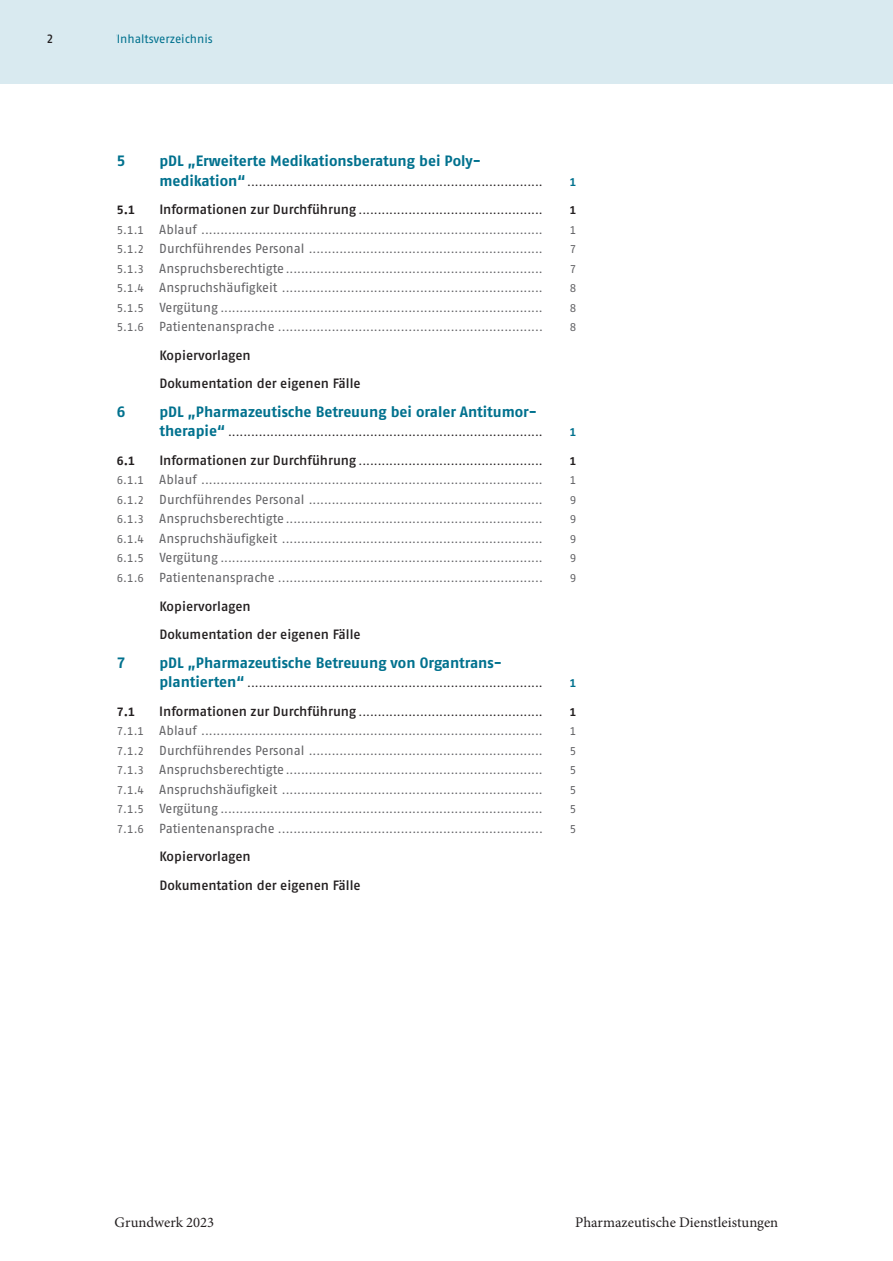
<style>
.page{position:relative;width:893px;height:1261px;background:#fff}
.page>*{position:absolute;margin:0;border:0;box-sizing:border-box;transform-origin:0 0}
.t1{font:700 15px "Fago Pro";letter-spacing:-.005em;color:#00718e}
.t2{font:14.7px "Minion Pro";color:#231f20}
.t3{font:600 13.5px/28.5px "Fago Pro";letter-spacing:-.005em;color:#231f20}
.t4{font:12px "Fago Pro";color:#00718e}
.t5{font:700 12px "Fago Pro";color:#231f20}
.t6{font:600 12px "Fago Pro";color:#231f20}
.t7{font:11.25px "Fago Pro";color:#636366}
.t8{font:11.25px "Fago Pro";color:#231f20}
.t9{font:700 11.25px "Fago Pro";color:#00718e}
.t10{font:700 11.25px "Fago Pro";color:#231f20}
.s1{font-weight:700;font-size:15px;color:#00718e}
.s2{font-weight:600;font-size:13.5px}
.s3{font-size:13.2px}
</style>
<div class="page">
<div style="left:0;top:0;width:117px;height:84px;background:#d9eaf0"></div>
<div style="left:117px;top:0;width:776px;height:84px;background:#d9eaf0"></div>
<p class="t6" style="left:47px;top:31px;width:8px">2</p>
<p class="t4" style="left:117px;top:31px;width:145px">Wie Sie dieses Werk nutzen</p>
<p class="t4" style="left:117px;top:31px;width:97px">Inhaltsverzeichnis</p>
<h1 class="t1" style="left:117px;top:152px;width:10px">5</h1>
<h1 class="t1" style="left:159px;top:152px;width:323px">pDL „Erweiterte Medikationsberatung bei Poly-</h1>
<p class="t8" style="left:159px;top:175px;width:385px"><span class="s1">medikation“</span>.............................................................................</p>
<p class="t9" style="left:569px;top:175px;width:8px">1</p>
<p class="t5" style="left:117px;top:203px;width:20px">5.1</p>
<p class="t8" style="left:159px;top:203px;width:385px"><span class="s2">Informationen zur Durchführung</span> ................................................</p>
<p class="t10" style="left:569px;top:203px;width:8px">1</p>
<p class="t7" style="left:117px;top:223px;width:427px">5.1.1 <span class="s3">Ablauf</span> .........................................................................................</p>
<p class="t7" style="left:569px;top:223px;width:8px">1</p>
<p class="t7" style="left:117px;top:242px;width:427px">5.1.2 <span class="s3">Durchführendes Personal</span> .............................................................</p>
<p class="t7" style="left:569px;top:242px;width:8px">7</p>
<p class="t7" style="left:117px;top:262px;width:427px">5.1.3 <span class="s3">Anspruchsberechtigte</span>...................................................................</p>
<p class="t7" style="left:569px;top:262px;width:8px">7</p>
<p class="t7" style="left:117px;top:281px;width:427px">5.1.4 <span class="s3">Anspruchshäufigkeit</span> ....................................................................</p>
<p class="t7" style="left:569px;top:281px;width:8px">8</p>
<p class="t7" style="left:117px;top:301px;width:427px">5.1.5 <span class="s3">Vergütung</span> ....................................................................................</p>
<p class="t7" style="left:569px;top:301px;width:8px">8</p>
<p class="t7" style="left:117px;top:320px;width:427px">5.1.6 <span class="s3">Patientenansprache</span> .....................................................................</p>
<p class="t7" style="left:569px;top:320px;width:8px">8</p>
<p class="t3" style="left:159px;top:341px;width:203px">Kopiervorlagen<br>Dokumentation der eigenen Fälle</p>
<h1 class="t1" style="left:117px;top:402px;width:10px">6</h1>
<h1 class="t1" style="left:159px;top:402px;width:379px">pDL „Pharmazeutische Betreuung bei oraler Antitumor-</h1>
<p class="t8" style="left:159px;top:425px;width:385px"><span class="s1">therapie“</span> ..................................................................................</p>
<p class="t9" style="left:569px;top:425px;width:8px">1</p>
<p class="t5" style="left:117px;top:453px;width:20px">6.1</p>
<p class="t8" style="left:159px;top:454px;width:385px"><span class="s2">Informationen zur Durchführung</span> ................................................</p>
<p class="t10" style="left:569px;top:454px;width:8px">1</p>
<p class="t7" style="left:117px;top:473px;width:427px">6.1.1 <span class="s3">Ablauf</span> .........................................................................................</p>
<p class="t7" style="left:569px;top:473px;width:8px">1</p>
<p class="t7" style="left:117px;top:493px;width:427px">6.1.2 <span class="s3">Durchführendes Personal</span> .............................................................</p>
<p class="t7" style="left:569px;top:493px;width:8px">9</p>
<p class="t7" style="left:117px;top:512px;width:427px">6.1.3 <span class="s3">Anspruchsberechtigte</span>...................................................................</p>
<p class="t7" style="left:569px;top:512px;width:8px">9</p>
<p class="t7" style="left:117px;top:532px;width:427px">6.1.4 <span class="s3">Anspruchshäufigkeit</span> ....................................................................</p>
<p class="t7" style="left:569px;top:532px;width:8px">9</p>
<p class="t7" style="left:117px;top:551px;width:427px">6.1.5 <span class="s3">Vergütung</span> ....................................................................................</p>
<p class="t7" style="left:569px;top:551px;width:8px">9</p>
<p class="t7" style="left:117px;top:571px;width:427px">6.1.6 <span class="s3">Patientenansprache</span> .....................................................................</p>
<p class="t7" style="left:569px;top:571px;width:8px">9</p>
<p class="t3" style="left:159px;top:591px;width:203px">Kopiervorlagen<br>Dokumentation der eigenen Fälle</p>
<h1 class="t1" style="left:117px;top:653px;width:10px">7</h1>
<h1 class="t1" style="left:159px;top:653px;width:344px">pDL „Pharmazeutische Betreuung von Organtrans-</h1>
<p class="t8" style="left:159px;top:676px;width:385px"><span class="s1">plantierten“</span> .............................................................................</p>
<p class="t9" style="left:569px;top:676px;width:8px">1</p>
<p class="t5" style="left:117px;top:704px;width:20px">7.1</p>
<p class="t8" style="left:159px;top:704px;width:385px"><span class="s2">Informationen zur Durchführung</span> ................................................</p>
<p class="t10" style="left:569px;top:704px;width:8px">1</p>
<p class="t7" style="left:117px;top:724px;width:427px">7.1.1 <span class="s3">Ablauf</span> .........................................................................................</p>
<p class="t7" style="left:569px;top:724px;width:8px">1</p>
<p class="t7" style="left:117px;top:743px;width:427px">7.1.2 <span class="s3">Durchführendes Personal</span> .............................................................</p>
<p class="t7" style="left:569px;top:743px;width:8px">5</p>
<p class="t7" style="left:117px;top:763px;width:427px">7.1.3 <span class="s3">Anspruchsberechtigte</span>...................................................................</p>
<p class="t7" style="left:569px;top:763px;width:8px">5</p>
<p class="t7" style="left:117px;top:782px;width:427px">7.1.4 <span class="s3">Anspruchshäufigkeit</span> ....................................................................</p>
<p class="t7" style="left:569px;top:782px;width:8px">5</p>
<p class="t7" style="left:117px;top:802px;width:427px">7.1.5 <span class="s3">Vergütung</span> ....................................................................................</p>
<p class="t7" style="left:569px;top:802px;width:8px">5</p>
<p class="t7" style="left:117px;top:821px;width:427px">7.1.6 <span class="s3">Patientenansprache</span> .....................................................................</p>
<p class="t7" style="left:569px;top:821px;width:8px">5</p>
<p class="t3" style="left:159px;top:842px;width:203px">Kopiervorlagen<br>Dokumentation der eigenen Fälle</p>
<h2 class="t2" style="left:115px;top:1211px;width:101px">Grundwerk 2023</h2>
<h2 class="t2" style="left:575px;top:1211px;width:204px">Pharmazeutische Dienstleistungen</h2>
</div>
